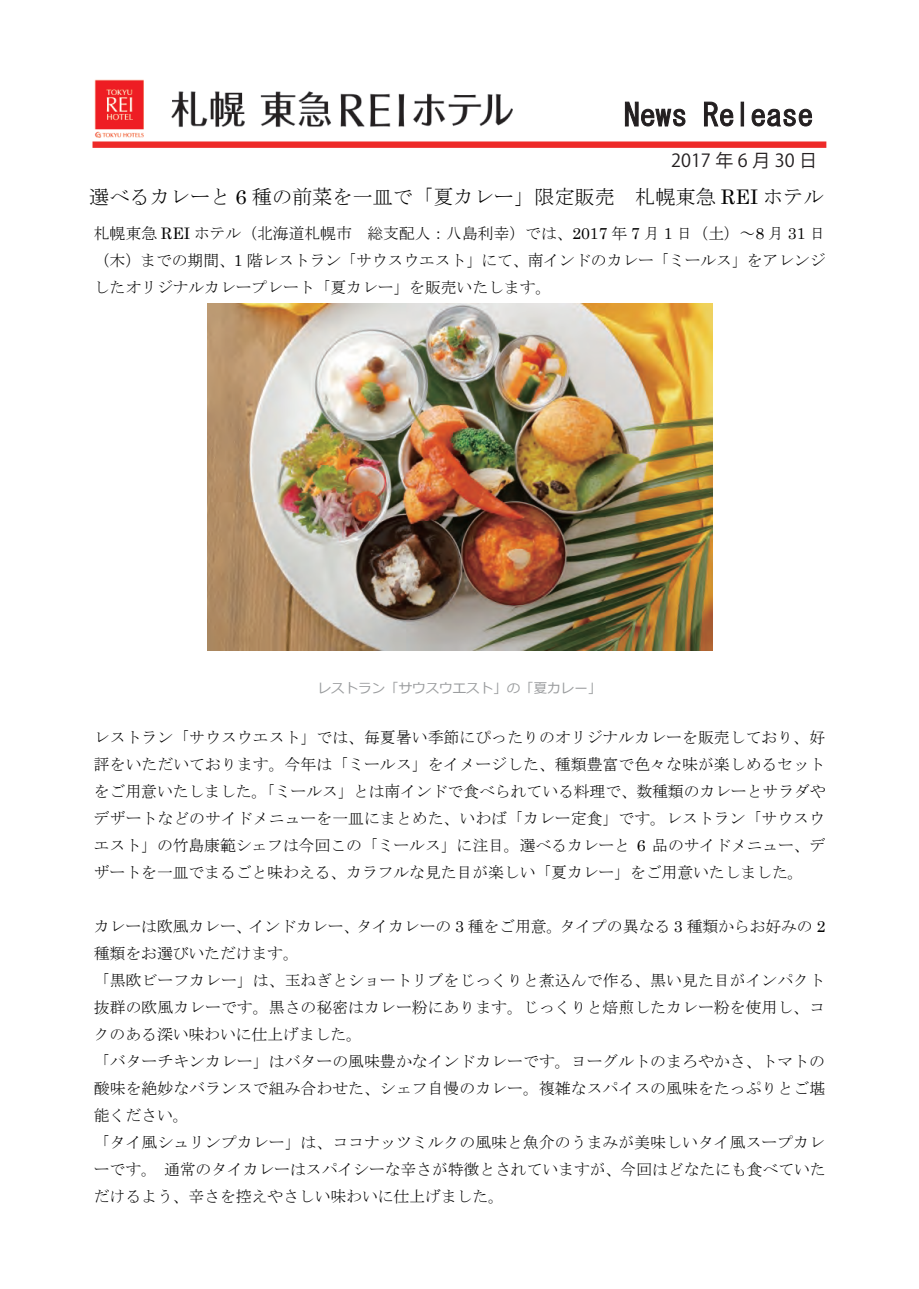
<style>
.page{position:relative;width:919px;height:1289px;background:#fff}
.page>*{position:absolute;margin:0;border:0;box-sizing:border-box;transform-origin:0 0}
.t1{font:20.1px "MS Mincho";color:#030303}
.t2{font:18px "Koz Go Pr 6 N";letter-spacing:.25em;color:#231f20}
.t3{font:15.9px/27px "MS Mincho";color:#030303;text-align:justify}
.t4{font:13.5px "Meiryo";color:#9b9d9f}
.s1{font-family:"Century"}
</style>
<div class="page">
<img style="left:207px;top:303px;width:505px;height:347px">
<img style="left:95px;top:79px;width:417px;height:58px">
<svg style="left:624px;top:101px;width:62px;height:26px"></svg>
<svg style="left:704px;top:101px;width:30px;height:26px"></svg>
<svg style="left:740px;top:102px;width:4px;height:24px"></svg>
<svg style="left:751px;top:108px;width:61px;height:19px"></svg>
<div style="left:96px;top:141px;width:727px;height:7px;background:#ee2a29"></div>
<p class="t2" style="left:671px;top:150px;width:147px">2017年6月30日</p>
<p class="t1" style="left:89px;top:187px;width:736px">選べるカレーと <span class="s1">6</span> 種の前菜を一皿で「夏カレー」限定販売 札幌東急 <span class="s1">REI</span> ホテル</p>
<p class="t3" style="left:94px;top:220px;width:733px">札幌東急 <span class="s1">REI</span> ホテル（北海道札幌市 総支配人：八島利幸）では、<span class="s1">2017</span> 年 <span class="s1">7</span> 月 <span class="s1">1</span> 日（土）～<span class="s1">8</span> 月 <span class="s1">31</span> 日（木）までの期間、<span class="s1">1</span> 階レストラン「サウスウエスト」にて、南インドのカレー「ミールス」をアレンジしたオリジナルカレープレート「夏カレー」を販売いたします。</p>
<p class="t4" style="left:317px;top:679px;width:285px">レストラン「サウスウエスト」の「夏カレー」</p>
<p class="t3" style="left:94px;top:723px;width:733px">レストラン「サウスウエスト」では、毎夏暑い季節にぴったりのオリジナルカレーを販売しており、好評をいただいております。今年は「ミールス」をイメージした、種類豊富で色々な味が楽しめるセットをご用意いたしました。「ミールス」とは南インドで食べられている料理で、数種類のカレーとサラダやデザートなどのサイドメニューを一皿にまとめた、いわば「カレー定食」です。レストラン「サウスウエスト」の竹島康範シェフは今回この「ミールス」に注目。選べるカレーと <span class="s1">6</span> 品のサイドメニュー、デザートを一皿でまるごと味わえる、カラフルな見た目が楽しい「夏カレー」をご用意いたしました。</p>
<p class="t3" style="left:94px;top:912px;width:733px;text-align:left">カレーは欧風カレー、インドカレー、タイカレーの <span class="s1">3</span> 種をご用意。タイプの異なる <span class="s1">3</span> 種類からお好みの <span class="s1">2</span>種類をお選びいただけます。<br>「黒欧ビーフカレー」は、玉ねぎとショートリブをじっくりと煮込んで作る、黒い見た目がインパクト抜群の欧風カレーです。黒さの秘密はカレー粉にあります。じっくりと焙煎したカレー粉を使用し、コクのある深い味わいに仕上げました。<br>「バターチキンカレー」はバターの風味豊かなインドカレーです。ヨーグルトのまろやかさ、トマトの酸味を絶妙なバランスで組み合わせた、シェフ自慢のカレー。複雑なスパイスの風味をたっぷりとご堪能ください。<br>「タイ風シュリンプカレー」は、ココナッツミルクの風味と魚介のうまみが美味しいタイ風スープカレーです。通常のタイカレーはスパイシーな辛さが特徴とされていますが、今回はどなたにも食べていただけるよう、辛さを控えやさしい味わいに仕上げました。</p>
</div>
